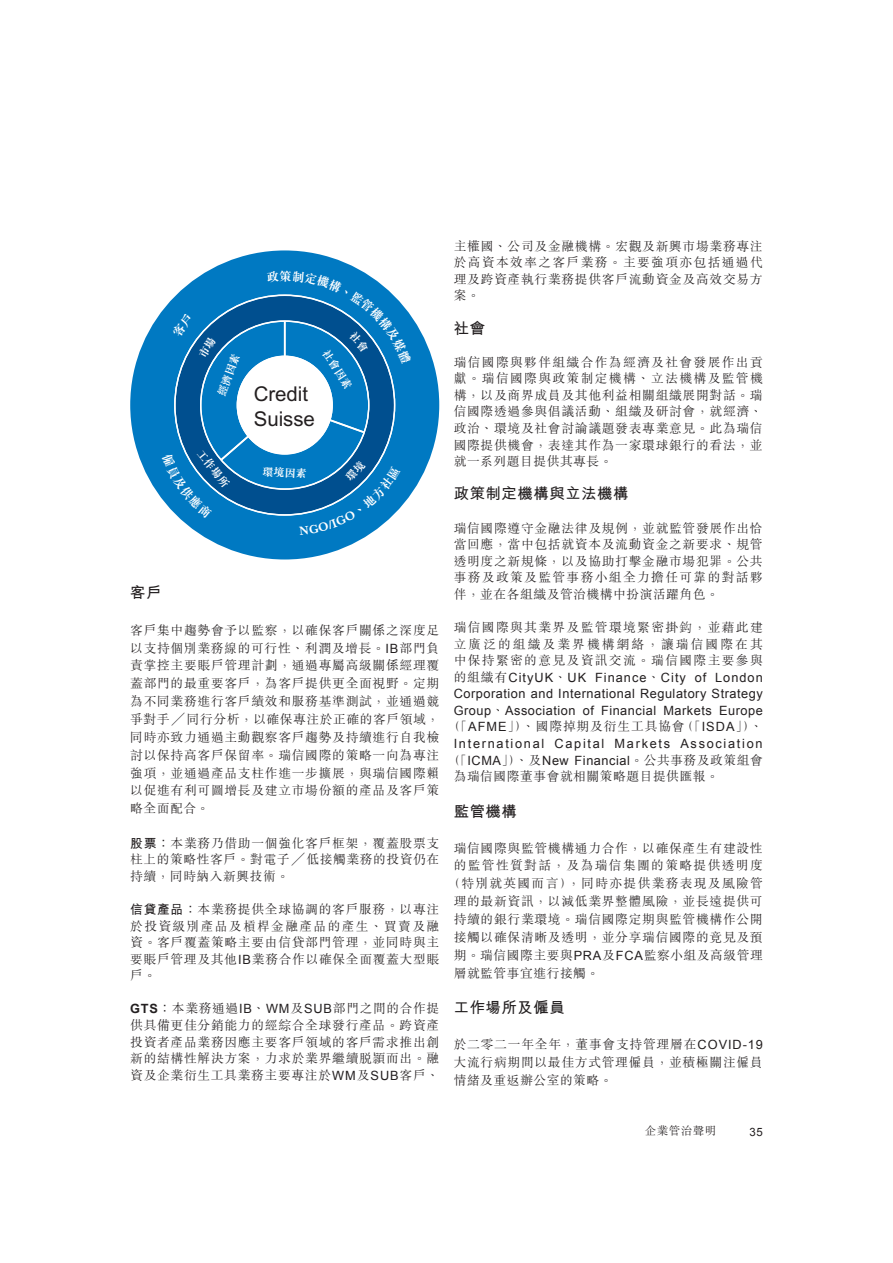
<style>
.page{position:relative;width:893px;height:1263px;background:#fff}
.page>*{position:absolute;margin:0;border:0;box-sizing:border-box;transform-origin:0 0}
.t1{font:20.4px/24.5px "M Hei HK Bold E Ten B5 H";color:#231f20}
.t2{font:700 15.3px "M Hei HK";letter-spacing:.04em;color:#231f20}
.t3{font:300 12.75px/16.5px "M Sung HK";letter-spacing:.055em;color:#231f20;text-align:justify}
.t4{font:12.75px/16.5px "Arial";letter-spacing:.04em;color:#231f20;text-align:justify}
.t5{font:12.75px "Arial";letter-spacing:.135em;color:#231f20}
.t6{font:300 12.75px "M Sung HK";letter-spacing:.1em;color:#231f20}
.t7{font:300 12.75px "M Sung HK";letter-spacing:.105em;color:#231f20}
.t8{font:12.45px "M Sung HK Bold E Ten B5 H";color:#fff}
.t9{font:300 11.55px "M Sung HK";letter-spacing:.04em;color:#231f20}
.t10{font:11.55px "Arial";color:#231f20}
.t11{font:11.1px "M Sung HK Bold E Ten B5 H";color:#fff}
.s1{font-family:"Arial";font-weight:400}
.s2{font-family:"M Hei HK";font-weight:700}
.s3{font-family:"Arial";font-weight:700}
.s4{font-family:"Adobe Song Std"}
.s5{font-family:"M Sung HK";font-weight:300}
</style>
<div class="page">
<div style="left:130px;top:250px;width:309px;height:309px;background:#0079c2;border-radius:50%"></div>
<svg style="left:161px;top:270px;width:251px;height:265px"></svg>
<p class="t8" style="left:279px;top:270px;width:14px">策</p>
<p class="t11" style="left:216px;top:394px;width:46px;rotate:-70deg">經濟因素</p>
<p class="t11" style="left:203px;top:448px;width:46px;rotate:51deg">工作場所</p>
<p class="t11" style="left:330px;top:348px;width:46px;rotate:57deg">社會因素</p>
<h1 class="t1" style="left:254px;top:380px;width:63px">Credit<br>Suisse</h1>
<p class="t11" style="left:263px;top:466px;width:46px;rotate:3deg">環境因素</p>
<p class="t2" style="left:130px;top:581px;width:33px">客戶</p>
<p class="t3" style="left:130px;top:620px;width:311px;line-height:17.9px">客戶集中趨勢會予以監察，以確保客戶關係之深度足以支持個別業務線的可行性、利潤及增長。<span class="s1">IB</span>部門負責掌控主要賬戶管理計劃，通過專屬高級關係經理覆蓋部門的最重要客戶，為客戶提供更全面視野。定期為不同業務進行客戶績效和服務基準測試，並通過競爭對手╱同行分析，以確保專注於正確的客戶領域，同時亦致力通過主動觀察客戶趨勢及持續進行自我檢討以保持高客戶保留率。瑞信國際的策略一向為專注強項，並通過產品支柱作進一步擴展，與瑞信國際賴以促進有利可圖增長及建立市場份額的產品及客戶策略全面配合。</p>
<p class="t3" style="left:130px;top:834px;width:311px"><span class="s2">股票：</span>本業務乃借助一個強化客戶框架，覆蓋股票支柱上的策略性客戶。對電子╱低接觸業務的投資仍在持續，同時納入新興技術。</p>
<p class="t3" style="left:130px;top:900px;width:311px"><span class="s2">信貸產品：</span>本業務提供全球協調的客戶服務，以專注於投資級別產品及槓桿金融產品的產生、買賣及融資。客戶覆蓋策略主要由信貸部門管理，並同時與主要賬戶管理及其他<span class="s1">IB</span>業務合作以確保全面覆蓋大型賬戶。</p>
<p class="t3" style="left:130px;top:1000px;width:311px"><span class="s3">GTS</span><span class="s2">：</span>本業務通過<span class="s1">IB</span>、<span class="s1">WM</span>及<span class="s1">SUB</span>部門之間的合作提供具備更佳分銷能力的經綜合全球發行產品。跨資產投資者產品業務因應主要客戶領域的客戶需求推出創新的結構性解決方案，力求於業界繼續脫頴而出。融資及企業衍生工具業務主要專注於<span class="s1">WM</span>及<span class="s1">SUB</span>客戶、</p>
<p class="t3" style="left:454px;top:237px;width:311px">主權國、公司及金融機構。宏觀及新興市場業務專注於高資本效率之客戶業務。主要強項亦包括通過代理及跨資產執行業務提供客戶流動資金及高效交易方案。</p>
<p class="t2" style="left:454px;top:317px;width:33px">社會</p>
<p class="t3" style="left:454px;top:353px;width:311px">瑞信國際與夥伴組織合作為經濟及社會發展作出貢獻。瑞信國際與政策制定機構、立法機構及監管機構，以及商界成員及其他利益相關組織展開對話。瑞信國際透過參與倡議活動、組織及研討會，就經濟、政治、環境及社會討論議題發表專業意見。此為瑞信國際提供機會，表達其作為一家環球銀行的看法，並就一系列題目提供其專長。</p>
<p class="t2" style="left:454px;top:483px;width:176px">政策制定機構與立法機構</p>
<p class="t3" style="left:454px;top:519px;width:311px">瑞信國際遵守金融法律及規例，並就監管發展作出恰當回應，當中包括就資本及流動資金之新要求、規管透明度之新規條，以及協助打擊金融市場犯罪。公共事務及政策及監管事務小組全力擔任可靠的對話夥伴，並在各組織及管治機構中扮演活躍角色。</p>
<p class="t3" style="left:454px;top:618px;width:311px">瑞信國際與其業界及監管環境緊密掛<span class="s4">鈎</span>，並藉此建立廣泛的組織及業界機構網絡，讓瑞信國際在其中保持緊密的意見及資訊交流。瑞信國際主要參與</p>
<p class="t4" style="left:454px;top:669px;width:311px"><span class="s5">的組織有</span>CityUK<span class="s5">、</span>UK Finance<span class="s5">、</span>City of London Corporation and International Regulatory Strategy Group<span class="s5">、</span>Association of Financial Markets Europe</p>
<p class="t3" style="left:447px;top:718px;width:317px">（「<span class="s1">AFME</span>」）、國際掉期及衍生工具協會（「<span class="s1">ISDA</span>」）、</p>
<p class="t5" style="left:454px;top:735px;width:310px">International Capital Markets Association</p>
<p class="t3" style="left:454px;top:751px;width:311px;text-indent:-6px">（「<span class="s1">ICMA</span>」）、及<span class="s1">New Financial</span>。公共事務及政策組會為瑞信國際董事會就相關策略題目提供匯報。</p>
<p class="t2" style="left:454px;top:800px;width:65px">監管機構</p>
<p class="t3" style="left:454px;top:839px;width:310px">瑞信國際與監管機構通力合作，以確保產生有建設性</p>
<p class="t7" style="left:454px;top:857px;width:311px">的監管性質對話，及為瑞信集團的策略提供透明度</p>
<p class="t6" style="left:447px;top:875px;width:317px">（特別就英國而言），同時亦提供業務表現及風險管</p>
<p class="t3" style="left:454px;top:893px;width:310px">理的最新資訊，以減低業界整體風險，並長遠提供可</p>
<p class="t3" style="left:454px;top:910px;width:310px">持續的銀行業環境。瑞信國際定期與監管機構作公開</p>
<p class="t3" style="left:454px;top:928px;width:310px">接觸以確保清晰及透明，並分享瑞信國際的竟見及預</p>
<p class="t3" style="left:454px;top:946px;width:311px">期。瑞信國際主要與<span class="s1">PRA</span>及<span class="s1">FCA</span>監察小組及高級管理</p>
<p class="t3" style="left:454px;top:964px;width:147px">層就監管事宜進行接觸。</p>
<p class="t2" style="left:454px;top:996px;width:112px">工作場所及僱員</p>
<p class="t3" style="left:454px;top:1035px;width:311px;line-height:17.9px">於二零二一年全年，董事會支持管理層在<span class="s1">COVID-19</span>大流行病期間以最佳方式管理僱員，並積極關注僱員情緒及重返辦公室的策略。</p>
<p class="t9" style="left:645px;top:1123px;width:73px">企業管治聲明</p>
<p class="t10" style="left:749px;top:1124px;width:15px">35</p>
</div>
